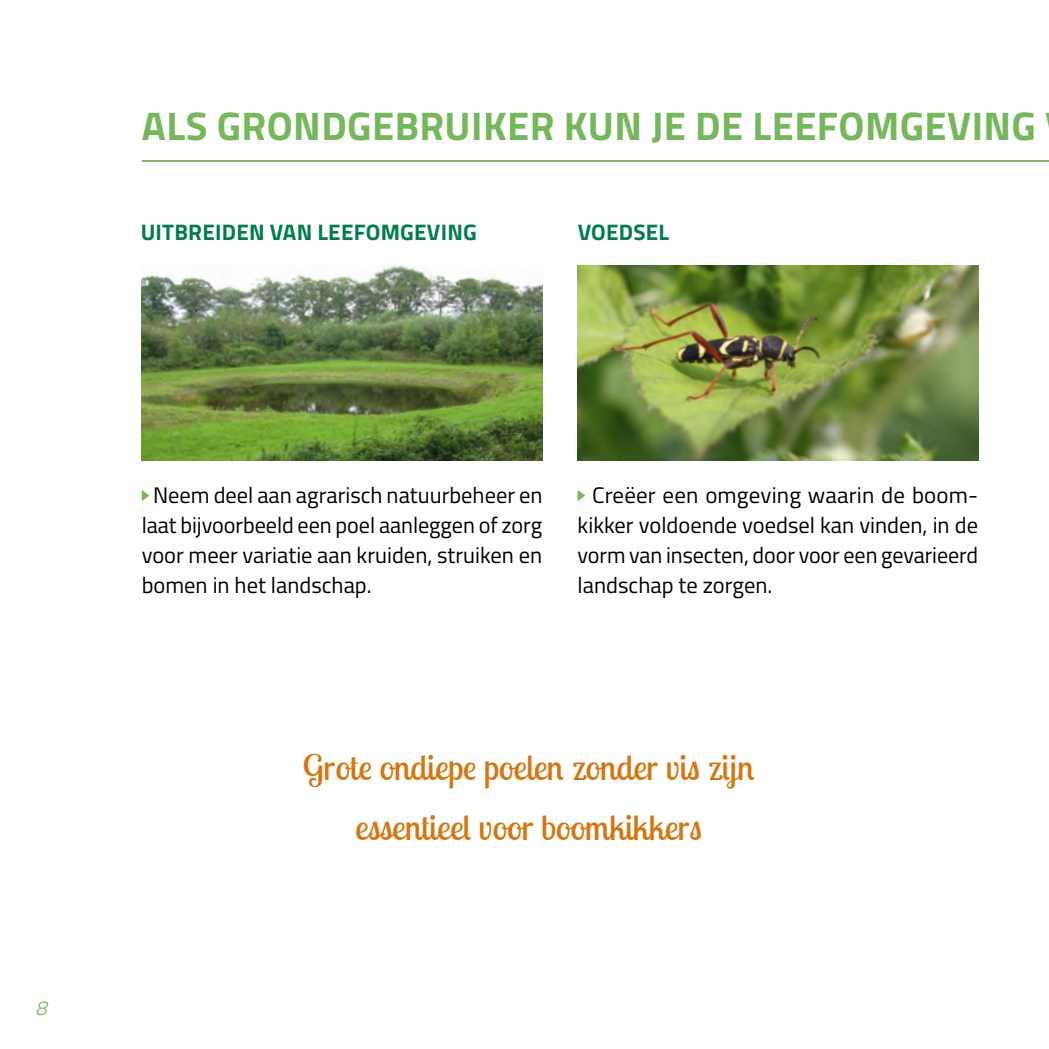
<style>
.page{position:relative;width:1049px;height:1049px;background:#fff}
.page>*{position:absolute;margin:0;border:0;box-sizing:border-box;transform-origin:0 0}
.t1{font:700 40px "Titillium Web";letter-spacing:.01em;color:#74b959}
.t2{font:35px/60px "Lobster Two";color:#d57710;text-align:center}
.t3{font:22.5px/30px "Titillium Web";color:#000;text-align:justify}
.t4{font:700 22.5px "Titillium Web";letter-spacing:.01em;color:#007e4b}
.t5{font:italic 300 20px "Titillium Web";color:#74b959}
</style>
<div class="page">
<img style="left:142px;top:266px;width:400px;height:194px">
<img style="left:578px;top:266px;width:400px;height:194px">
<svg style="left:142px;top:490px;width:7px;height:11px"></svg>
<svg style="left:578px;top:490px;width:7px;height:11px"></svg>
<hr style="left:142px;top:160px;width:907px;height:2px;background:#74b959">
<h1 class="t1" style="left:142px;top:95px;width:895px">ALS GRONDGEBRUIKER KUN JE DE LEEFOMGEVING</h1>
<p class="t4" style="left:141px;top:215px;width:338px">UITBREIDEN VAN LEEFOMGEVING</p>
<p class="t4" style="left:578px;top:215px;width:93px">VOEDSEL</p>
<p class="t5" style="left:35px;top:994px;width:13px">8</p>
<p class="t3" style="left:142px;top:479px;width:402px;text-indent:11px">Neem deel aan agrarisch natuurbeheer en laat bijvoorbeeld een poel aanleggen of zorg voor meer variatie aan kruiden, struiken en bomen in het landschap.</p>
<p class="t3" style="left:578px;top:479px;width:402px;text-indent:15px">Creëer een omgeving waarin de boom&shy;kikker voldoende voedsel kan vinden, in de vorm van insecten, door voor een gevarieerd landschap te zorgen.</p>
<h2 class="t2" style="left:303px;top:737px;width:452px">Grote ondiepe poelen zonder vis zijn essentieel voor boomkikkers</h2>
</div>
